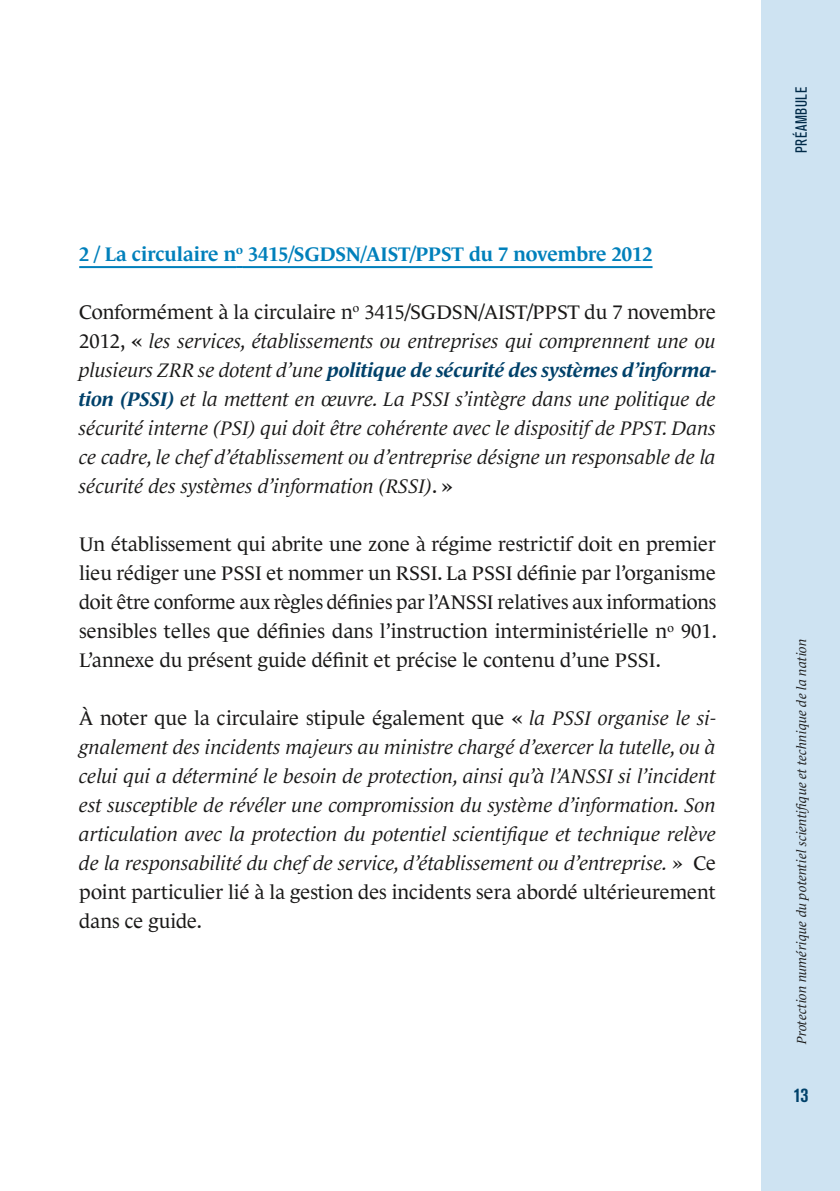
<style>
.page{position:relative;width:840px;height:1191px;background:#fff}
.page>*{position:absolute;margin:0;border:0;box-sizing:border-box;transform-origin:0 0}
.t1{font:italic 20px/29px "Le Monde Journal Pro";color:#1a1918;text-align:justify}
.t2{font:20px/29px "Le Monde Journal Pro";color:#1a1918;text-align:justify}
.t3{font:600 expanded 20px "Le Monde Journal Pro";color:#0080bb}
.t4{font:700 condensed 20px "Akzidenz Grotesk Pro";color:#00416a}
.t5{font:condensed 16px "Akzidenz Grotesk Pro";letter-spacing:.035em;color:#002a48}
.t6{font:italic 13.4px "Le Monde Journal Pro";letter-spacing:.005em;color:#1a1918}
.s1{font-style:normal}
.s2{font-weight:700;color:#00416a}
</style>
<div class="page">
<div style="left:761px;top:0;width:78px;height:1191px;background:#cee3f2"></div>
<hr style="left:79px;top:266px;width:157px;height:2px;background:#0080bb">
<svg style="left:236px;top:266px;width:7px;height:2px"></svg>
<hr style="left:243px;top:266px;width:409px;height:2px;background:#0080bb">
<p class="t3" style="left:79px;top:239px;width:574px">2 / La circulaire n<sup>o</sup> 3415/SGDSN/AIST/PPST du 7 novembre 2012</p>
<p class="t1" style="left:79px;top:296px;width:638px"><span class="s1">Conformément à la circulaire n</span><sup>o</sup> <span class="s1">3415/SGDSN/AIST/PPST du 7 novembre 2012, «</span> les services, établissements ou entreprises qui comprennent une ou plusieurs ZRR se dotent d’une <span class="s2">politique de sécurité des systèmes d’informa&shy;tion (PSSI)</span> et la mettent en œuvre. La PSSI s’intègre dans une politique de sécurité interne (PSI) qui doit être cohérente avec le dispositif de PPST. Dans ce cadre, le chef d’établissement ou d’entreprise désigne un responsable de la sécurité des systèmes d’information (RSSI)<span class="s1">. »</span></p>
<p class="t2" style="left:79px;top:528px;width:639px">Un établissement qui abrite une zone à régime restrictif doit en premier lieu rédiger une PSSI et nommer un RSSI. La PSSI définie par l’organisme doit être conforme aux règles définies par l’ANSSI relatives aux informations sensibles telles que définies dans l’instruction interministérielle n<sup>o</sup> 901.<br>L’annexe du présent guide définit et précise le contenu d’une PSSI.</p>
<p class="t1" style="left:79px;top:702px;width:638px"><span class="s1">À noter que la circulaire stipule également que «</span> la PSSI organise le si&shy;gnalement des incidents majeurs au ministre chargé d’exercer la tutelle, ou à celui qui a déterminé le besoin de protection, ainsi qu’à l’ANSSI si l’incident est susceptible de révéler une compromission du système d’information. Son articulation avec la protection du potentiel scientifique et technique relève de la responsabilité du chef de service, d’établissement ou d’entreprise. » <span class="s1">Ce point particulier lié à la gestion des incidents sera abordé ultérieurement dans ce guide.</span></p>
<p class="t5" style="left:790px;top:153px;width:68px;rotate:-90deg">Préambule</p>
<p class="t6" style="left:791px;top:1044px;width:407px;rotate:-90deg">Protection numérique du potentiel scientifique et technique de la nation</p>
<p class="t4" style="left:793px;top:1082px;width:16px">13</p>
</div>
